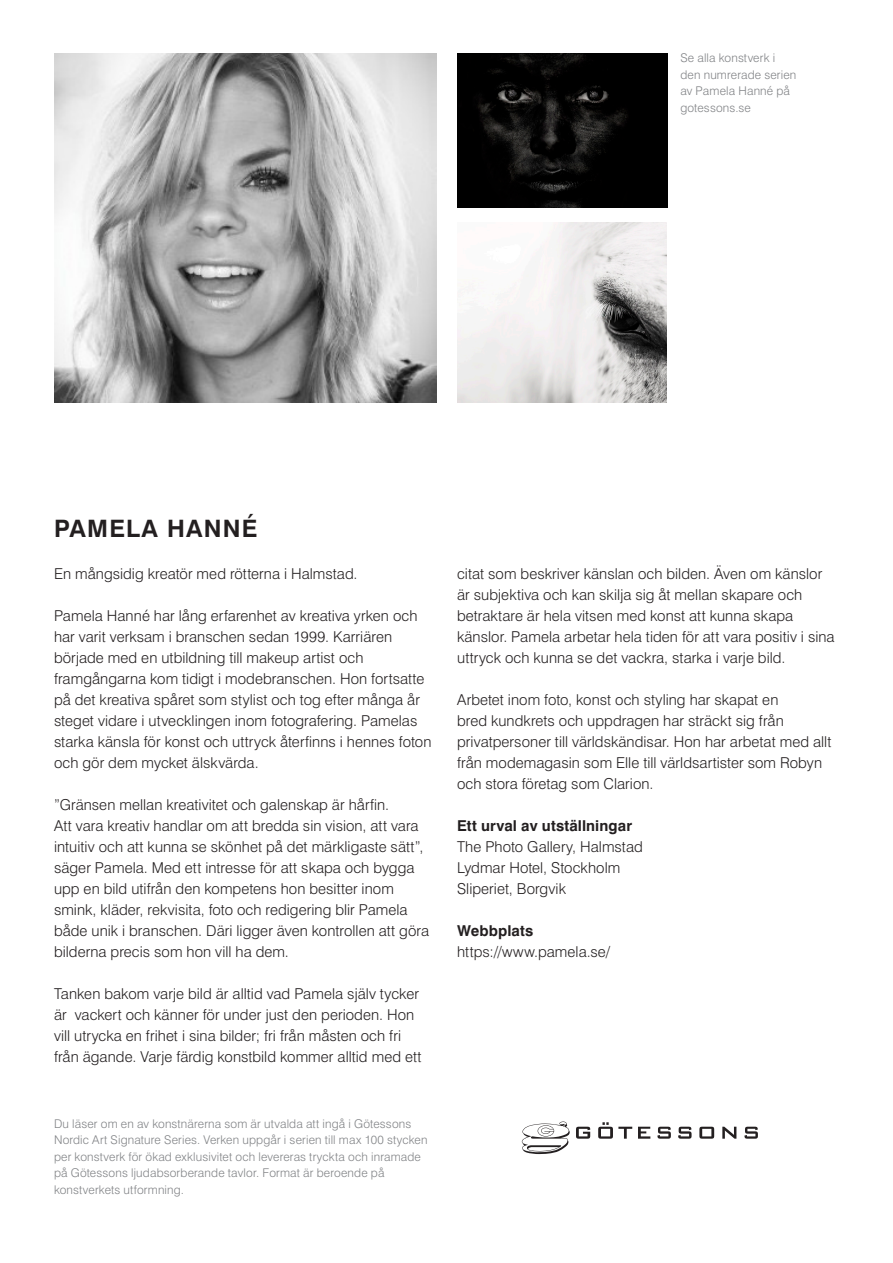
<style>
.page{position:relative;width:893px;height:1263px;background:#fff}
.page>*{position:absolute;margin:0;border:0;box-sizing:border-box;transform-origin:0 0}
.t1{font:700 24px "Swiss 721 BT";letter-spacing:.05em;color:#231f20}
.t2{font:300 15px/21px "Swiss 721 BT";letter-spacing:.005em;color:#231f20}
.t3{font:700 15px "Swiss 721 BT";letter-spacing:.01em;color:#231f20}
.t4{font:300 12px/16.5px "Swiss 721 BT";letter-spacing:.015em;color:#808285}
</style>
<div class="page">
<svg style="left:522px;top:1121px;width:48px;height:33px"></svg>
<svg style="left:576px;top:1127px;width:14px;height:12px"></svg>
<svg style="left:598px;top:1122px;width:34px;height:17px"></svg>
<svg style="left:638px;top:1127px;width:12px;height:12px"></svg>
<svg style="left:657px;top:1127px;width:14px;height:12px"></svg>
<svg style="left:678px;top:1127px;width:14px;height:12px"></svg>
<svg style="left:699px;top:1127px;width:15px;height:12px"></svg>
<svg style="left:722px;top:1127px;width:14px;height:12px"></svg>
<svg style="left:744px;top:1127px;width:14px;height:12px"></svg>
<img style="left:54px;top:53px;width:383px;height:349px">
<img style="left:457px;top:53px;width:210px;height:155px">
<img style="left:457px;top:222px;width:210px;height:180px">
<p class="t4" style="left:680px;top:49px;width:118px">Se alla konstverk i den numrerade serien av Pamela Hanné på gotessons.se</p>
<p class="t1" style="left:54px;top:514px;width:205px">PAMELA HANNÉ</p>
<p class="t2" style="left:54px;top:563px;width:305px">En mångsidig kreatör med rötterna i Halmstad.</p>
<p class="t2" style="left:54px;top:605px;width:379px">Pamela Hanné har lång erfarenhet av kreativa yrken och har varit verksam i branschen sedan 1999. Karriären började med en utbildning till makeup artist och framgångarna kom tidigt i modebranschen. Hon fortsatte på det kreativa spåret som stylist och tog efter många år steget vidare i utvecklingen inom fotografering. Pamelas starka känsla för konst och uttryck återfinns i hennes foton och gör dem mycket älskvärda.</p>
<p class="t2" style="left:54px;top:794px;width:337px">”Gränsen mellan kreativitet och galenskap är hårfin.</p>
<p class="t2" style="left:54px;top:815px;width:377px">Att vara kreativ handlar om att bredda sin vision, att vara intuitiv och att kunna se skönhet på det märkligaste sätt”, säger Pamela. Med ett intresse för att skapa och bygga upp en bild utifrån den kompetens hon besitter inom smink, kläder, rekvisita, foto och redigering blir Pamela både unik i branschen. Däri ligger även kontrollen att göra bilderna precis som hon vill ha dem.</p>
<p class="t2" style="left:54px;top:983px;width:369px">Tanken bakom varje bild är alltid vad Pamela själv tycker är vackert och känner för under just den perioden. Hon vill utrycka en frihet i sina bilder; fri från måsten och fri från ägande. Varje färdig konstbild kommer alltid med ett</p>
<p class="t4" style="left:54px;top:1115px;width:375px">Du läser om en av konstnärerna som är utvalda att ingå i Götessons Nordic Art Signature Series. Verken uppgår i serien till max 100 stycken per konstverk för ökad exklusivitet och levereras tryckta och inramade på Götessons ljudabsorberande tavlor. Format är beroende på konstverkets utformning.</p>
<p class="t2" style="left:457px;top:563px;width:379px">citat som beskriver känslan och bilden. Även om känslor är subjektiva och kan skilja sig åt mellan skapare och betraktare är hela vitsen med konst att kunna skapa känslor. Pamela arbetar hela tiden för att vara positiv i sina uttryck och kunna se det vackra, starka i varje bild.</p>
<p class="t2" style="left:457px;top:689px;width:376px">Arbetet inom foto, konst och styling har skapat en<br>bred kundkrets och uppdragen har sträckt sig från privatpersoner till världskändisar. Hon har arbetat med allt från modemagasin som Elle till världsartister som Robyn och stora företag som Clarion.</p>
<p class="t3" style="left:457px;top:817px;width:176px">Ett urval av utställningar</p>
<p class="t2" style="left:457px;top:836px;width:187px">The Photo Gallery, Halmstad</p>
<p class="t2" style="left:457px;top:857px;width:165px">Lydmar Hotel, Stockholm</p>
<p class="t2" style="left:457px;top:878px;width:110px">Sliperiet, Borgvik</p>
<p class="t3" style="left:457px;top:922px;width:78px">Webbplats</p>
<p class="t2" style="left:457px;top:941px;width:155px">https://www.pamela.se/</p>
</div>
